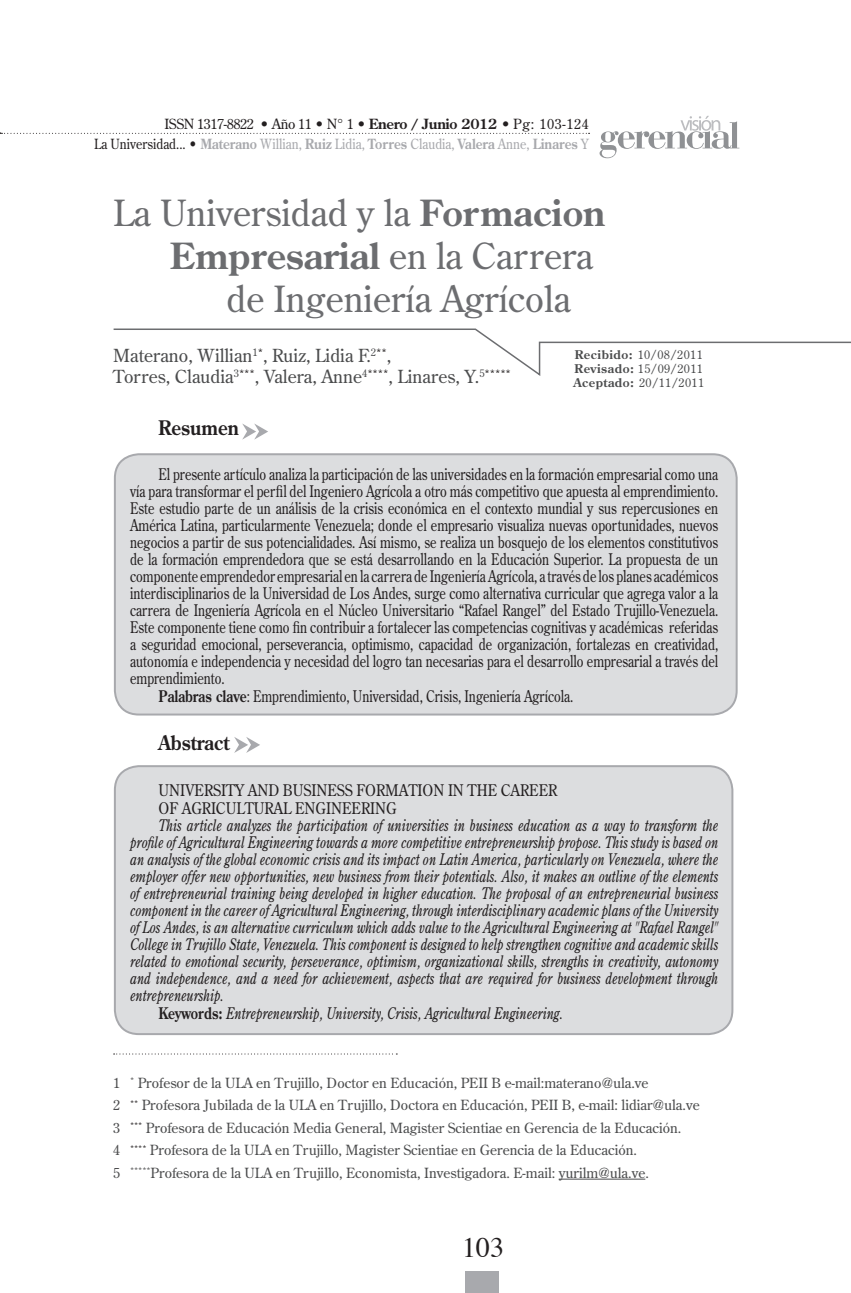
<style>
.page{position:relative;width:851px;height:1293px;background:#fff}
.page>*{position:absolute;margin:0;border:0;box-sizing:border-box;transform-origin:0 0}
.t1{font:36px "Century Old Style Std";color:#6c6d70}
.t2{font:700 36px "Century Old Style Std";color:#6c6d70}
.t3{font:28px "Times";color:#231f20}
.t4{font:700 20px "Century Old Style Std";color:#231f20;scale:.9 1}
.t5{font:18px/21.6px "Century Old Style Std";color:#4b4c4d}
.t6{font:16px "Century Old Style Std";color:#231f20;scale:.8 1}
.t7{font:italic 16px "Century Old Style Std";color:#231f20;scale:.8 1}
.t8{font:16px "Century Old Style Std";color:#231f20;scale:.9 1}
.t9{font:14px/22.4px "Century Old Style Std";color:#4b4c4d}
.t10{font:14px/20px "Century Old Style Std";letter-spacing:-.025em;color:#231f20;text-align:right}
.t11{font:12px/14px "Century Old Style Std";letter-spacing:.04em;color:#4b4c4d;text-align:justify}
.s1{font-weight:700}
.s2{font-weight:700;color:#a8a9ad}
.s3{color:#a8a9ad}
.s4{font-weight:400}
.s5{font-weight:700;font-style:normal}
</style>
<div class="page">
<svg style="left:0;top:133px;width:589px;height:1px"></svg>
<svg style="left:599px;top:116px;width:140px;height:42px"></svg>
<div style="left:465px;top:1271px;width:34px;height:22px;background:#a8a9ad"></div>
<div style="left:115px;top:766px;width:617px;height:268px;background:#dcdddf;border-radius:24px"></div>
<div style="left:114px;top:765px;width:619px;height:270px;border:2px solid #a8a9ad;border-radius:24px"></div>
<div style="left:115px;top:454px;width:621px;height:260px;background:#dcdddf;border-radius:24px"></div>
<div style="left:114px;top:453px;width:623px;height:262px;border:2px solid #a8a9ad;border-radius:24px"></div>
<svg style="left:113px;top:328px;width:737px;height:48px"></svg>
<svg style="left:242px;top:423px;width:26px;height:16px"></svg>
<svg style="left:114px;top:1053px;width:283px;height:1px"></svg>
<hr style="left:558px;top:1178px;width:87px;height:1px;background:#4b4c4d">
<svg style="left:234px;top:737px;width:26px;height:16px"></svg>
<p class="t10" style="left:94px;top:113px;width:497px">ISSN 1317-8822 • Año 11 • N° 1 • <span class="s1">Enero / Junio 2012</span> • Pg: 103-124<br>La Universidad... • <span class="s2">Materano</span> <span class="s3">Willian,</span> <span class="s2">Ruiz</span> <span class="s3">Lidia,</span> <span class="s2">Torres</span> <span class="s3">Claudia,</span> <span class="s2">Valera</span> <span class="s3">Anne,</span> <span class="s2">Linares</span> <span class="s3">Y</span></p>
<h1 class="t1" style="left:113px;top:189px;width:494px">La Universidad y la <span class="s1">Formacion</span></h1>
<h1 class="t2" style="left:170px;top:232px;width:425px">Empresarial <span class="s4">en la Carrera</span></h1>
<h1 class="t1" style="left:226px;top:276px;width:346px">de Ingeniería Agrícola</h1>
<p class="t5" style="left:113px;top:344px;width:399px">Materano, Willian<sup>1</sup><sup>*</sup>, Ruiz, Lidia F.<sup>2</sup><sup>**</sup>,<br>Torres, Claudia<sup>3</sup><sup>***</sup>, Valera, Anne<sup>4</sup><sup>****</sup>, Linares, Y.<sup>5</sup><sup>*****</sup></p>
<p class="t4" style="left:158px;top:415px;width:91px">Resumen</p>
<p class="t6" style="left:158px;top:464px;width:701px">El presente artículo analiza la participación de las universidades en la formación empresarial como una</p>
<p class="t6" style="left:130px;top:481px;width:736px">vía para transformar el perfil del Ingeniero Agrícola a otro más competitivo que apuesta al emprendimiento.</p>
<p class="t6" style="left:130px;top:498px;width:736px">Este estudio parte de un análisis de la crisis económica en el contexto mundial y sus repercusiones en</p>
<p class="t6" style="left:130px;top:515px;width:736px">América Latina, particularmente Venezuela; donde el empresario visualiza nuevas oportunidades, nuevos</p>
<p class="t6" style="left:130px;top:532px;width:736px">negocios a partir de sus potencialidades. Así mismo, se realiza un bosquejo de los elementos constitutivos</p>
<p class="t6" style="left:130px;top:549px;width:736px">de la formación emprendedora que se está desarrollando en la Educación Superior. La propuesta de un</p>
<p class="t6" style="left:130px;top:566px;width:736px">componente emprendedor empresarial en la carrera de Ingeniería Agrícola, a través de los planes académicos</p>
<p class="t6" style="left:130px;top:583px;width:736px">interdisciplinarios de la Universidad de Los Andes, surge como alternativa curricular que agrega valor a la</p>
<p class="t6" style="left:130px;top:600px;width:736px">carrera de Ingeniería Agrícola en el Núcleo Universitario “Rafael Rangel” del Estado Trujillo-Venezuela.</p>
<p class="t6" style="left:130px;top:617px;width:736px">Este componente tiene como fin contribuir a fortalecer las competencias cognitivas y académicas referidas</p>
<p class="t6" style="left:130px;top:634px;width:736px">a seguridad emocional, perseverancia, optimismo, capacidad de organización, fortalezas en creatividad,</p>
<p class="t6" style="left:130px;top:651px;width:736px">autonomía e independencia y necesidad del logro tan necesarias para el desarrollo empresarial a través del</p>
<p class="t6" style="left:130px;top:668px;width:120px">emprendimiento.</p>
<p class="t6" style="left:158px;top:686px;width:520px"><span class="s1">Palabras clave</span>: Emprendimiento, Universidad, Crisis, Ingeniería Agrícola.</p>
<p class="t4" style="left:158px;top:730px;width:80px">Abstract</p>
<p class="t8" style="left:158px;top:780px;width:112px">Unive rsity and</p>
<p class="t8" style="left:283px;top:780px;width:22px">business</p>
<p class="t8" style="left:356px;top:780px;width:225px">formation in the career</p>
<p class="t8" style="left:158px;top:798px;width:69px">of agricul</p>
<p class="t8" style="left:245px;top:798px;width:101px">tural en ginee</p>
<p class="t8" style="left:361px;top:798px;width:41px">rin g</p>
<p class="t7" style="left:158px;top:815px;width:701px">This article analyzes the participation of universities in business education as a way to transform the</p>
<p class="t7" style="left:130px;top:832px;width:736px">profile of Agricultural Engineering towards a more competitive entrepreneurship propose. This study is based on</p>
<p class="t7" style="left:130px;top:849px;width:736px">an analysis of the global economic crisis and its impact on Latin America, particularly on Venezuela, where the</p>
<p class="t7" style="left:130px;top:866px;width:736px">employer offer new opportunities, new business from their potentials. Also, it makes an outline of the elements</p>
<p class="t7" style="left:130px;top:883px;width:736px">of entrepreneurial training being developed in higher education. The proposal of an entrepreneurial business</p>
<p class="t7" style="left:130px;top:900px;width:736px">component in the career of Agricultural Engineering, through interdisciplinary academic plans of the University</p>
<p class="t7" style="left:130px;top:917px;width:736px">of Los Andes, is an alternative curriculum which adds value to the Agricultural Engineering at "Rafael Rangel"</p>
<p class="t7" style="left:130px;top:934px;width:736px">College in Trujillo State, Venezuela. This component is designed to help strengthen cognitive and academic skills</p>
<p class="t7" style="left:130px;top:951px;width:736px">related to emotional security, perseverance, optimism, organizational skills, strengths in creativity, autonomy</p>
<p class="t7" style="left:130px;top:968px;width:736px">and independence, and a need for achievement, aspects that are required for business development through</p>
<p class="t7" style="left:130px;top:985px;width:119px">entrepreneurship.</p>
<p class="t7" style="left:158px;top:1003px;width:507px"><span class="s5">Keywords:</span> Entrepreneurship, University, Crisis, Agricultural Engineering.</p>
<p class="t11" style="left:573px;top:347px;width:132px"><span class="s1">Recibido:</span> 10/08/2011<br><span class="s1">Revisado:</span> 15/09/2011<br><span class="s1">Aceptado:</span> 20/11/2011</p>
<p class="t9" style="left:113px;top:1071px;width:588px">1 <sup>*</sup> Profesor de la ULA en Trujillo, Doctor en Educación, PEII B e-mail:materano@ula.ve<br>2 <sup>**</sup> Profesora Jubilada de la ULA en Trujillo, Doctora en Educación, PEII B, e-mail: lidiar@ula.ve 3 <sup>***</sup> Profesora de Educación Media General, Magister Scientiae en Gerencia de la Educación.<br>4 <sup>****</sup> Profesora de la ULA en Trujillo, Magister Scientiae en Gerencia de la Educación.<br>5 <sup>*****</sup>Profesora de la ULA en Trujillo, Economista, Investigadora. E-mail: yurilm@ula.ve.</p>
<h2 class="t3" style="left:462px;top:1221px;width:43px">103</h2>
</div>
